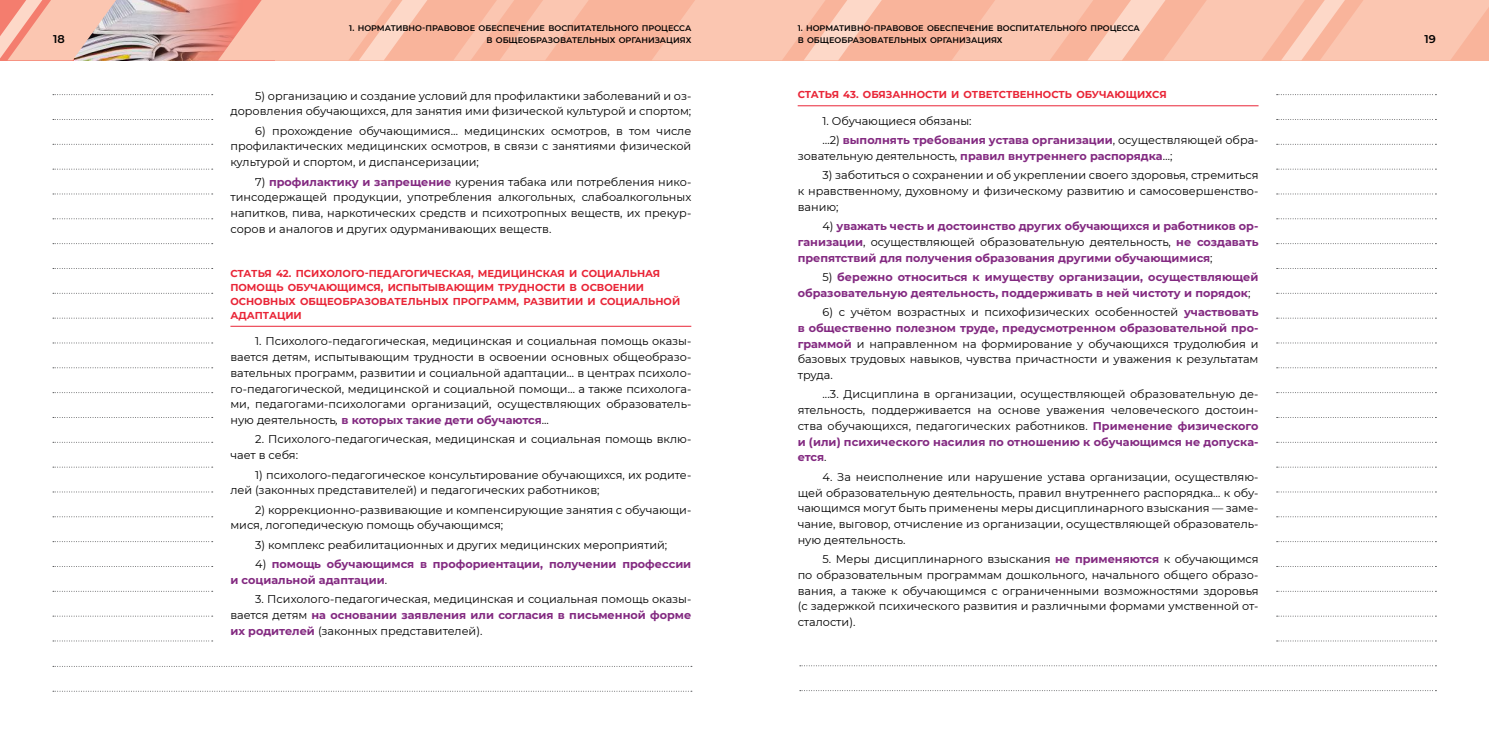
<style>
.page{position:relative;width:1489px;height:745px;background:#fff}
.page>*{position:absolute;margin:0;border:0;box-sizing:border-box;transform-origin:0 0}
.t1{font:11.25px/15.8px "Montserrat";color:#000;text-align:justify}
.t2{font:700 11.25px/15.8px "Montserrat";color:#832a81}
.t3{font:600 11.25px "Montserrat";color:#000}
.t4{font:700 10px/14px "Montserrat";color:#e92537}
.t5{font:600 8.12px/11.4px "Montserrat";color:#000;text-align:right}
.s1{font-weight:700;color:#832a81}
.s2{font-style:italic}
.s3{font-weight:400;color:#000}
</style>
<div class="page">
<div style="left:0;top:0;width:1488px;height:60px;background:#f9b49b"></div>
<img style="left:129px;top:0;width:89px;height:60px">
<svg style="left:652px;top:0;width:230px;height:60px"></svg>
<svg style="left:952px;top:0;width:536px;height:60px"></svg>
<svg style="left:218px;top:0;width:209px;height:60px"></svg>
<svg style="left:454px;top:0;width:134px;height:60px"></svg>
<img style="left:0;top:0;width:129px;height:60px">
<hr style="left:230px;top:326px;width:461px;height:1px;background:#e92537">
<hr style="left:797px;top:105px;width:461px;height:1px;background:#e92537">
<svg style="left:53px;top:94px;width:160px;height:1px"></svg>
<svg style="left:53px;top:119px;width:160px;height:1px"></svg>
<svg style="left:53px;top:144px;width:160px;height:1px"></svg>
<svg style="left:53px;top:169px;width:160px;height:1px"></svg>
<svg style="left:53px;top:193px;width:160px;height:1px"></svg>
<svg style="left:53px;top:218px;width:160px;height:1px"></svg>
<svg style="left:53px;top:243px;width:160px;height:1px"></svg>
<svg style="left:53px;top:268px;width:160px;height:1px"></svg>
<svg style="left:53px;top:293px;width:160px;height:1px"></svg>
<svg style="left:53px;top:317px;width:160px;height:1px"></svg>
<svg style="left:53px;top:342px;width:160px;height:1px"></svg>
<svg style="left:53px;top:367px;width:160px;height:1px"></svg>
<svg style="left:53px;top:392px;width:160px;height:1px"></svg>
<svg style="left:53px;top:417px;width:160px;height:1px"></svg>
<svg style="left:53px;top:441px;width:160px;height:1px"></svg>
<svg style="left:53px;top:466px;width:160px;height:1px"></svg>
<svg style="left:53px;top:491px;width:160px;height:1px"></svg>
<svg style="left:53px;top:516px;width:160px;height:1px"></svg>
<svg style="left:53px;top:541px;width:160px;height:1px"></svg>
<svg style="left:53px;top:590px;width:160px;height:1px"></svg>
<svg style="left:53px;top:615px;width:160px;height:1px"></svg>
<svg style="left:53px;top:640px;width:160px;height:1px"></svg>
<svg style="left:1276px;top:94px;width:160px;height:1px"></svg>
<svg style="left:1276px;top:119px;width:160px;height:1px"></svg>
<svg style="left:1276px;top:144px;width:160px;height:1px"></svg>
<svg style="left:1276px;top:169px;width:160px;height:1px"></svg>
<svg style="left:1276px;top:193px;width:160px;height:1px"></svg>
<svg style="left:1276px;top:218px;width:160px;height:1px"></svg>
<svg style="left:1276px;top:243px;width:160px;height:1px"></svg>
<svg style="left:1276px;top:268px;width:160px;height:1px"></svg>
<svg style="left:1276px;top:293px;width:160px;height:1px"></svg>
<svg style="left:1276px;top:317px;width:160px;height:1px"></svg>
<svg style="left:1276px;top:342px;width:160px;height:1px"></svg>
<svg style="left:1276px;top:367px;width:160px;height:1px"></svg>
<svg style="left:1276px;top:392px;width:160px;height:1px"></svg>
<svg style="left:1276px;top:417px;width:160px;height:1px"></svg>
<svg style="left:1276px;top:441px;width:160px;height:1px"></svg>
<svg style="left:1276px;top:466px;width:160px;height:1px"></svg>
<svg style="left:1276px;top:491px;width:160px;height:1px"></svg>
<svg style="left:1276px;top:516px;width:160px;height:1px"></svg>
<svg style="left:1276px;top:541px;width:160px;height:1px"></svg>
<svg style="left:1276px;top:590px;width:160px;height:1px"></svg>
<svg style="left:1276px;top:615px;width:160px;height:1px"></svg>
<svg style="left:1276px;top:640px;width:160px;height:1px"></svg>
<svg style="left:799px;top:665px;width:637px;height:1px"></svg>
<svg style="left:53px;top:690px;width:639px;height:1px"></svg>
<p class="t3" style="left:53px;top:31px;width:13px">18</p>
<p class="t5" style="left:349px;top:22px;width:343px">1. НОРМАТИВНО-ПРАВОВОЕ ОБЕСПЕЧЕНИЕ ВОСПИТАТЕЛЬНОГО ПРОЦЕССА<br>В ОБЩЕОБРАЗОВАТЕЛЬНЫХ ОРГАНИЗАЦИЯХ</p>
<p class="t5" style="left:797px;top:22px;width:343px;text-align:left">1. НОРМАТИВНО-ПРАВОВОЕ ОБЕСПЕЧЕНИЕ ВОСПИТАТЕЛЬНОГО ПРОЦЕССА<br>В ОБЩЕОБРАЗОВАТЕЛЬНЫХ ОРГАНИЗАЦИЯХ</p>
<p class="t3" style="left:1424px;top:31px;width:13px">19</p>
<p class="t1" style="left:230px;top:87px;width:462px;text-align:right">5) организацию и создание условий для профилактики заболеваний и оз&shy;доровления обучающихся, для занятия ими физической культурой и спортом;</p>
<p class="t1" style="left:230px;top:122px;width:462px;text-indent:25px">6) прохождение обучающимися… медицинских осмотров, в том числе профилактических медицинских осмотров, в связи с занятиями физической культурой и спортом, и диспансеризации;</p>
<p class="t1" style="left:230px;top:173px;width:462px;text-indent:25px">7) <span class="s1">профилактику и запрещение</span> курения табака или потребления нико&shy;тинсодержащей продукции, употребления алкогольных, слабоалкогольных напитков, пива, наркотических средств и психотропных веществ, их прекур&shy;соров и аналогов и других одурманивающих веществ.</p>
<p class="t4" style="left:230px;top:265px;width:451px">СТАТЬЯ 42. ПСИХОЛОГО-ПЕДАГОГИЧЕСКАЯ, МЕДИЦИНСКАЯ И СОЦИАЛЬНАЯ ПОМОЩЬ ОБУЧАЮЩИМСЯ, ИСПЫТЫВАЮЩИМ ТРУДНОСТИ В ОСВОЕНИИ ОСНОВНЫХ ОБЩЕОБРАЗОВАТЕЛЬНЫХ ПРОГРАММ, РАЗВИТИИ И СОЦИАЛЬНОЙ АДАПТАЦИИ</p>
<p class="t1" style="left:230px;top:333px;width:462px;text-indent:25px">1. Психолого-педагогическая, медицинская и социальная помощь оказы&shy;вается детям, испытывающим трудности в освоении основных общеобразо&shy;вательных программ, развитии и социальной адаптации… в центрах психоло&shy;го-педагогической, медицинской и социальной помощи… а также психолога&shy;ми, педагогами-психологами организаций, осуществляющих образователь&shy;ную деятельность<span class="s2">,</span> <span class="s1">в которых такие дети обучаются</span>...</p>
<p class="t1" style="left:230px;top:431px;width:462px;text-indent:25px">2. Психолого-педагогическая, медицинская и социальная помощь вклю&shy;чает в себя:</p>
<p class="t1" style="left:230px;top:466px;width:462px;text-indent:25px">1) психолого-педагогическое консультирование обучающихся, их родите&shy;лей (законных представителей) и педагогических работников;</p>
<p class="t1" style="left:230px;top:501px;width:462px;text-indent:25px">2) коррекционно-развивающие и компенсирующие занятия с обучающи&shy;мися, логопедическую помощь обучающимся;</p>
<p class="t1" style="left:255px;top:536px;width:413px">3) комплекс реабилитационных и других медицинских мероприятий;</p>
<p class="t2" style="left:230px;top:555px;width:462px;text-indent:25px"><span class="s3">4)</span> помощь обучающимся в профориентации, получении профессии и социальной адаптации<span class="s3">.</span></p>
<p class="t1" style="left:230px;top:590px;width:462px;text-indent:25px">3. Психолого-педагогическая, медицинская и социальная помощь оказы&shy;вается детям <span class="s1">на основании заявления или согласия в письменной форме их родителей</span> (законных представителей).</p>
<p class="t4" style="left:797px;top:87px;width:370px">СТАТЬЯ 43. ОБЯЗАННОСТИ И ОТВЕТСТВЕННОСТЬ ОБУЧАЮЩИХСЯ</p>
<p class="t1" style="left:822px;top:111px;width:437px;line-height:19.2px">1. Обучающиеся обязаны:<br>…2) <span class="s1">выполнять требования устава организации</span>, осуществляющей обра-</p>
<p class="t2" style="left:797px;top:147px;width:376px"><span class="s3">зовательную деятельность,</span> правил внутреннего распорядка<span class="s3">…;</span></p>
<p class="t1" style="left:797px;top:167px;width:462px;text-indent:25px">3) заботиться о сохранении и об укреплении своего здоровья, стремиться к нравственному, духовному и физическому развитию и самосовершенство&shy;ванию;</p>
<p class="t2" style="left:797px;top:217px;width:462px;text-align:justify;text-indent:25px"><span class="s3">4)</span> уважать честь и достоинство других обучающихся и работников ор&shy;ганизации<span class="s3">, осуществляющей образовательную деятельность,</span> не создавать препятствий для получения образования другими обучающимися<span class="s3">;</span></p>
<p class="t2" style="left:797px;top:268px;width:462px;text-indent:25px"><span class="s3">5)</span> бережно относиться к имуществу организации, осуществляющей образовательную деятельность, поддерживать в ней чистоту и порядок<span class="s3">;</span></p>
<p class="t1" style="left:797px;top:303px;width:462px;text-indent:25px">6) с учётом возрастных и психофизических особенностей <span class="s1">участвовать в общественно полезном труде, предусмотренном образовательной про&shy;граммой</span> и направленном на формирование у обучающихся трудолюбия и базовых трудовых навыков, чувства причастности и уважения к результатам труда.</p>
<p class="t1" style="left:797px;top:386px;width:462px;text-indent:25px">...3. Дисциплина в организации, осуществляющей образовательную де&shy;ятельность, поддерживается на основе уважения человеческого достоин&shy;ства обучающихся, педагогических работников. <span class="s1">Применение физического и (или) психического насилия по отношению к обучающимся не допуска&shy;ется</span>.</p>
<p class="t1" style="left:797px;top:468px;width:462px;text-indent:25px">4. За неисполнение или нарушение устава организации, осуществляю&shy;щей образовательную деятельность, правил внутреннего распорядка… к обу&shy;чающимся могут быть применены меры дисциплинарного взыскания — заме&shy;чание, выговор, отчисление из организации, осуществляющей образователь&shy;ную деятельность.</p>
<p class="t1" style="left:797px;top:550px;width:462px;text-indent:25px">5. Меры дисциплинарного взыскания <span class="s1">не применяются</span> к обучающимся по образовательным программам дошкольного, начального общего образо&shy;вания, а также к обучающимся с ограниченными возможностями здоровья (с задержкой психического развития и различными формами умственной от&shy;сталости).</p>
</div>
